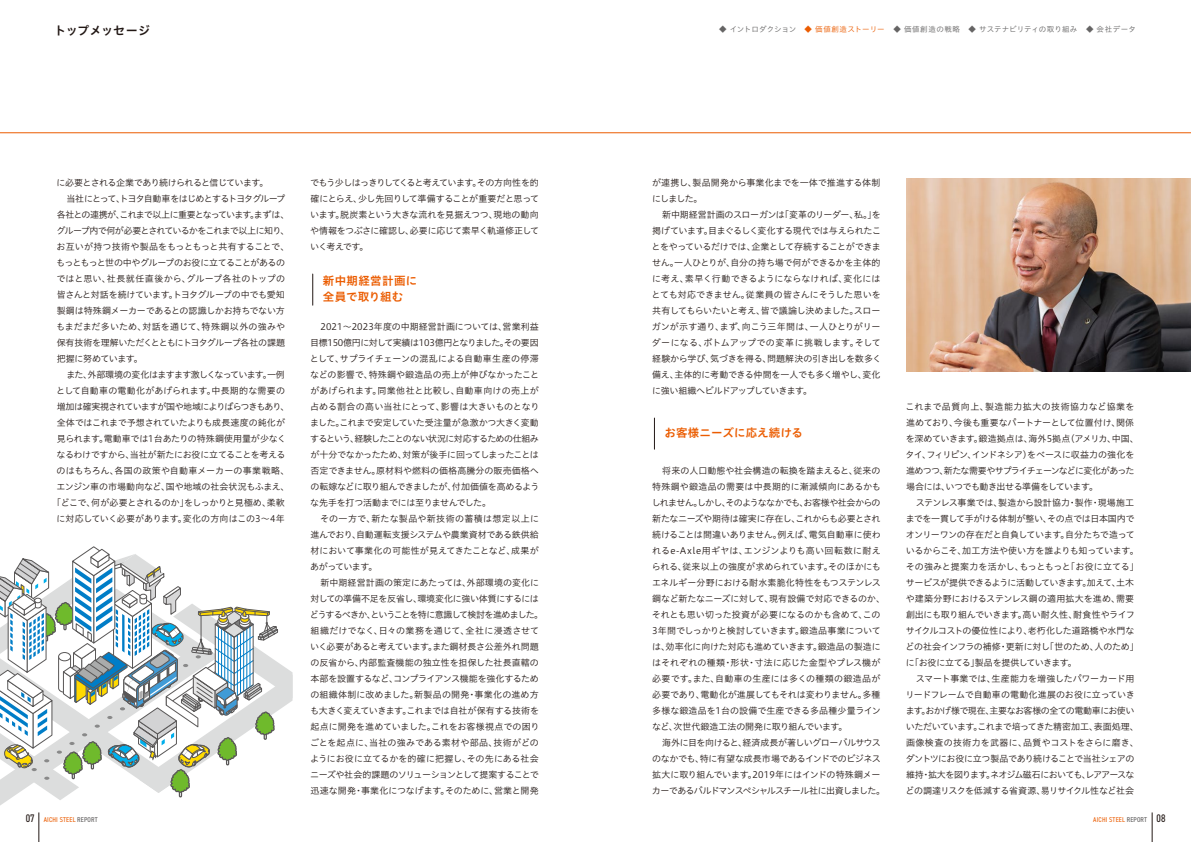
<style>
.page{position:relative;width:1191px;height:842px;background:#fff}
.page>*{position:absolute;margin:0;border:0;box-sizing:border-box;transform-origin:0 0}
.t1{font:12px "Hiragino UD Sans Std N W6";letter-spacing:-.01em;color:#221815}
.t2{font:11.5px/16px "Hiragino UD Sans Std N W6";letter-spacing:.015em;color:#eb5c01}
.t3{font:9px/16px "Hiragino UD Sans Std N W3";letter-spacing:-.025em;color:#221815}
.t4{font:9px/16px "Hiragino UD Sans Std N W3";letter-spacing:-.045em;color:#221815}
.t5{font:9px "Hiragino UD Sans Std N W3";letter-spacing:-.08em;color:#221815}
.t6{font:9px "Hiragino UD Sans Std N W3";letter-spacing:.015em;color:#221815}
.t7{font:9px "Hiragino UD Sans Std N W3";letter-spacing:-.06em;color:#221815}
.t8{font:9px "Hiragino UD Sans Std N W3";letter-spacing:-.085em;color:#221815}
.t9{font:9px "Hiragino UD Sans Std N W3";letter-spacing:-.075em;color:#221815}
.t10{font:9px "Hiragino UD Sans Std N W3";letter-spacing:-.005em;color:#221815}
.t11{font:9px "Hiragino UD Sans Std N W3";letter-spacing:.035em;color:#221815}
.t12{font:9px "Hiragino UD Sans Std N W3";letter-spacing:.02em;color:#221815}
.t13{font:7.5px "Hiragino UD Sans Std N W3";letter-spacing:.015em;color:#656464}
.t14{font:condensed 7px "DIN2014";letter-spacing:.025em;color:#eb5c01}
.s1{color:#eb5c01}
.s2{font-size:11px;color:#221815}
.s3{color:#595757}
</style>
<div class="page">
<hr style="left:654px;top:418px;width:1px;height:31px;background:#221815">
<hr style="left:312px;top:274px;width:1px;height:31px;background:#221815">
<hr style="left:0;top:133px;width:1191px;height:1px;background:#eb5c01">
<img style="left:906px;top:178px;width:285px;height:194px">
<svg style="left:0;top:546px;width:292px;height:260px"></svg>
<hr style="left:39px;top:812px;width:1px;height:30px;background:#221815">
<hr style="left:1152px;top:812px;width:1px;height:30px;background:#221815">
<h1 class="t1" style="left:54px;top:21px;width:97px">トップメッセージ</h1>
<p class="t13" style="left:719px;top:23px;width:418px">◆ イントロダクション <span class="s1">◆ 価値創造ストーリー</span>　◆ 価値創造の戦略 ◆ サステナビリティの取り組み ◆ 会社データ</p>
<p class="t7" style="left:57px;top:176px;width:213px">に必要とされる企業であり続けられると信じています。</p>
<p class="t8" style="left:67px;top:192px;width:220px">当社にとって、トヨタ自動車をはじめとするトヨタグループ</p>
<p class="t5" style="left:57px;top:208px;width:234px">各社との連携が、これまで以上に重要となっています。まずは、</p>
<p class="t5" style="left:56px;top:224px;width:235px">グループ内で何が必要とされているかをこれまで以上に知り、</p>
<p class="t6" style="left:56px;top:240px;width:234px">お互いが持つ技術や製品をもっともっと共有することで、</p>
<p class="t7" style="left:56px;top:256px;width:230px">もっともっと世の中やグループのお役に立てることがあるの</p>
<p class="t11" style="left:56px;top:272px;width:230px">ではと思い、社長就任直後から、グループ各社のトップの</p>
<p class="t3" style="left:57px;top:286px;width:230px">皆さんと対話を続けています。トヨタグループの中でも愛知</p>
<p class="t3" style="left:57px;top:302px;width:230px">製鋼は特殊鋼メーカーであるとの認識しかお持ちでない方</p>
<p class="t12" style="left:56px;top:320px;width:230px">もまだまだ多いため、対話を通じて、特殊鋼以外の強みや</p>
<p class="t4" style="left:57px;top:334px;width:230px">保有技術を理解いただくとともにトヨタグループ各社の課題</p>
<p class="t4" style="left:57px;top:350px;width:88px">把握に努めています。</p>
<p class="t9" style="left:66px;top:368px;width:220px">また、外部環境の変化はますます激しくなっています。一例</p>
<p class="t6" style="left:56px;top:384px;width:230px">として自動車の電動化があげられます。中長期的な需要の</p>
<p class="t5" style="left:57px;top:400px;width:234px">増加は確実視されていますが国や地域によりばらつきもあり、</p>
<p class="t3" style="left:57px;top:414px;width:230px">全体ではこれまで予想されていたよりも成長速度の鈍化が</p>
<p class="t3" style="left:57px;top:430px;width:231px">見られます。電動車では1台あたりの特殊鋼使用量が少なく</p>
<p class="t3" style="left:57px;top:446px;width:230px">なるわけですから、当社が新たにお役に立てることを考える</p>
<p class="t6" style="left:57px;top:464px;width:234px">のはもちろん、各国の政策や自動車メーカーの事業戦略、</p>
<p class="t3" style="left:56px;top:478px;width:234px">エンジン車の市場動向など、国や地域の社会状況もふまえ、</p>
<p class="t3" style="left:52px;top:494px;width:234px">「どこで、何が必要とされるのか」をしっかりと見極め、柔軟</p>
<p class="t10" style="left:57px;top:512px;width:230px">に対応していく必要があります。変化の方向はこの3～4年</p>
<p class="t3" style="left:310px;top:174px;width:230px;text-align:justify">でもう少しはっきりしてくると考えています。その方向性を的確にとらえ、少し先回りして準備することが重要だと思っています。脱炭素という大きな流れを見据えつつ、現地の動向や情報をつぶさに確認し、必要に応じて素早く軌道修正していく考えです。</p>
<p class="t2" style="left:323px;top:272px;width:96px">新中期経営計画に全員で取り組む</p>
<p class="t3" style="left:310px;top:318px;width:231px;text-align:justify;text-indent:11px">2021～2023年度の中期経営計画については、営業利益目標150億円に対して実績は103億円となりました。その要因として、サプライチェーンの混乱による自動車生産の停滞などの影響で、特殊鋼や鍛造品の売上が伸びなかったことがあげられます。同業他社と比較し、自動車向けの売上が占める割合の高い当社にとって、影響は大きいものとなりました。これまで安定していた受注量が急激かつ大きく変動するという、経験したことのない状況に対応するための仕組みが十分でなかったため、対策が後手に回ってしまったことは否定できません。原材料や燃料の価格高騰分の販売価格への転嫁などに取り組んできましたが、付加価値を高めるような先手を打つ活動までには至りませんでした。</p>
<p class="t3" style="left:310px;top:510px;width:230px;text-align:justify;text-indent:10px">その一方で、新たな製品や新技術の蓄積は想定以上に進んでおり、自動運転支援システムや農業資材である鉄供給材において事業化の可能性が見えてきたことなど、成果があがっています。</p>
<p class="t3" style="left:310px;top:574px;width:235px;text-indent:11px">新中期経営計画の策定にあたっては、外部環境の変化に対しての準備不足を反省し、環境変化に強い体質にするにはどうするべきか、ということを特に意識して検討を進めました。組織だけでなく、日々の業務を通じて、全社に浸透させていく必要があると考えています。また鋼材長さ公差外れ問題の反省から、内部監査機能の独立性を担保した社長直轄の本部を設置するなど、コンプライアンス機能を強化するための組織体制に改めました。新製品の開発・事業化の進め方も大きく変えていきます。これまでは自社が保有する技術を起点に開発を進めていました。これをお客様視点での困りごとを起点に、当社の強みである素材や部品、技術がどのようにお役に立てるかを的確に把握し、その先にある社会ニーズや社会的課題のソリューションとして提案することで迅速な開発・事業化につなげます。そのために、営業と開発</p>
<p class="t3" style="left:652px;top:174px;width:230px">が連携し、製品開発から事業化までを一体で推進する体制にしました。</p>
<p class="t3" style="left:651px;top:206px;width:231px;text-align:justify;text-indent:11px">新中期経営計画のスローガンは「変革のリーダー、私。」を掲げています。目まぐるしく変化する現代では与えられたことをやっているだけでは、企業として存続することができません。一人ひとりが、自分の持ち場で何ができるかを主体的に考え、素早く行動できるようにならなければ、変化にはとても対応できません。従業員の皆さんにそうした思いを共有してもらいたいと考え、皆で議論し決めました。スローガンが示す通り、まず、向こう三年間は、一人ひとりがリーダーになる、ボトムアップでの変革に挑戦します。そして経験から学び、気づきを得る、問題解決の引き出しを数多く備え、主体的に考動できる仲間を一人でも多く増やし、変化に強い組織へビルドアップしていきます。</p>
<p class="t2" style="left:664px;top:424px;width:140px">お客様ニーズに応え続ける</p>
<p class="t3" style="left:651px;top:462px;width:235px;text-indent:11px">将来の人口動態や社会構造の転換を踏まえると、従来の特殊鋼や鍛造品の需要は中長期的に漸減傾向にあるかもしれません。しかし、そのようななかでも、お客様や社会からの新たなニーズや期待は確実に存在し、これからも必要とされ続けることは間違いありません。例えば、電気自動車に使われるe-Axle用ギヤは、エンジンよりも高い回転数に耐えられる、従来以上の強度が求められています。そのほかにもエネルギー分野における耐水素脆化特性をもつステンレス鋼など新たなニーズに対して、現有設備で対応できるのか、それとも思い切った投資が必要になるのかも含めて、この<br>3年間でしっかりと検討していきます。鍛造品事業については、効率化に向けた対応も進めていきます。鍛造品の製造にはそれぞれの種類・形状・寸法に応じた金型やプレス機が必要です。また、自動車の生産には多くの種類の鍛造品が必要であり、電動化が進展してもそれは変わりません。多種多様な鍛造品を1台の設備で生産できる多品種少量ラインなど、次世代鍛造工法の開発に取り組んでいます。</p>
<p class="t4" style="left:652px;top:734px;width:235px;text-indent:10px">海外に目を向けると、経済成長が著しいグローバルサウスのなかでも、特に有望な成長市場であるインドでのビジネス拡大に取り組んでいます。2019年にはインドの特殊鋼メーカーであるバルドマンスペシャルスチール社に出資しました。</p>
<p class="t3" style="left:905px;top:398px;width:235px">これまで品質向上、製造能力拡大の技術協力など協業を進めており、今後も重要なパートナーとして位置付け、関係を深めていきます。鍛造拠点は、海外5拠点（アメリカ、中国、タイ、フィリピン、インドネシア）をベースに収益力の強化を進めつつ、新たな需要やサプライチェーンなどに変化があった場合には、いつでも動き出せる準備をしています。</p>
<p class="t3" style="left:905px;top:494px;width:235px;text-indent:10px">ステンレス事業では、製造から設計協力・製作・現場施工までを一貫して手がける体制が整い、その点では日本国内でオンリーワンの存在だと自負しています。自分たちで造っているからこそ、加工方法や使い方を誰よりも知っています。その強みと提案力を活かし、もっともっと「お役に立てる」サービスが提供できるように活動していきます。加えて、土木や建築分野におけるステンレス鋼の適用拡大を進め、需要創出にも取り組んでいきます。高い耐久性、耐食性やライフサイクルコストの優位性により、老朽化した道路橋や水門などの社会インフラの補修・更新に対し「世のため、人のため」に「お役に立てる」製品を提供していきます。</p>
<p class="t3" style="left:905px;top:670px;width:235px;text-indent:10px">スマート事業では、生産能力を増強したパワーカード用リードフレームで自動車の電動化進展のお役に立っていきます。おかげ様で現在、主要なお客様の全ての電動車にお使いいただいています。これまで培ってきた精密加工、表面処理、画像検査の技術力を武器に、品質やコストをさらに磨き、ダントツにお役に立つ製品であり続けることで当社シェアの維持・拡大を図ります。ネオジム磁石においても、レアアースなどの調達リスクを低減する省資源、易リサイクル性など社会</p>
<p class="t14" style="left:26px;top:815px;width:73px"><span class="s2">07</span> AICHI STEEL <span class="s3">REPORT</span></p>
<p class="t14" style="left:1093px;top:815px;width:74px">AICHI STEEL <span class="s3">REPORT</span> <span class="s2">08</span></p>
</div>
